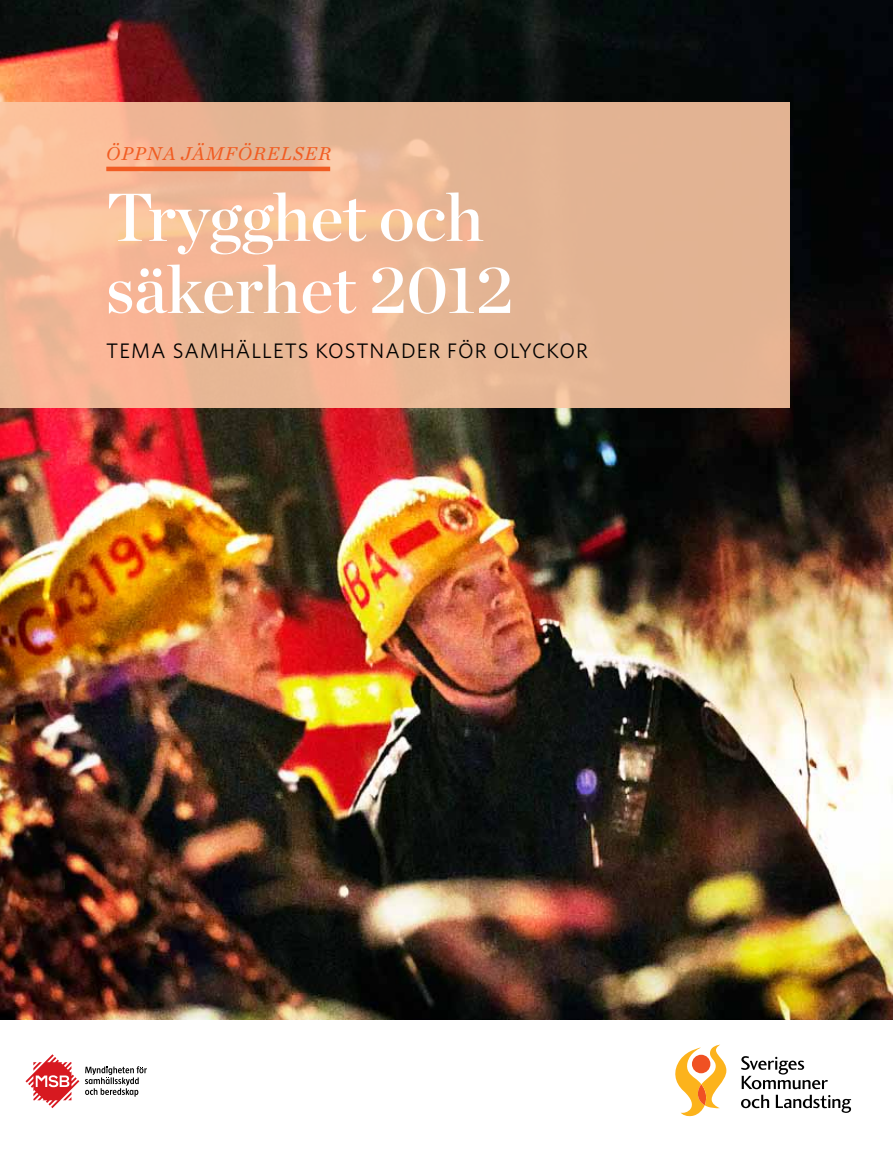
<style>
.page{position:relative;width:893px;height:1149px;background:#fff}
.page>*{position:absolute;margin:0;border:0;box-sizing:border-box;transform-origin:0 0}
.t1{font:67.5px/72px "Chronicle Display Semi";color:#fff}
.t2{font:21px "Whitney";letter-spacing:.05em;color:#000}
.t3{font:italic 19.5px "Chronicle Text G1";letter-spacing:.05em;color:#f15d23}
</style>
<div class="page">
<img style="left:0;top:1px;width:892px;height:1017px">
<svg style="left:675px;top:1044px;width:51px;height:71px"></svg>
<svg style="left:741px;top:1056px;width:87px;height:32px"></svg>
<svg style="left:776px;top:1094px;width:75px;height:18px"></svg>
<svg style="left:741px;top:1094px;width:28px;height:13px"></svg>
<svg style="left:0;top:102px;width:789px;height:305px;background:#ebb695"></svg>
<hr style="left:106px;top:167px;width:224px;height:4px;background:#f15d23">
<svg style="left:26px;top:1054px;width:53px;height:53px"></svg>
<svg style="left:85px;top:1066px;width:62px;height:30px"></svg>
<p class="t3" style="left:106px;top:139px;width:226px">ÖPPNA JÄMFÖRELSER</p>
<h1 class="t1" style="left:106px;top:176px;width:409px">Trygghet och säkerhet 2012</h1>
<p class="t2" style="left:106px;top:337px;width:483px">TEMA SAMHÄLLETS KOSTNADER FÖR OLYCKOR</p>
</div>
